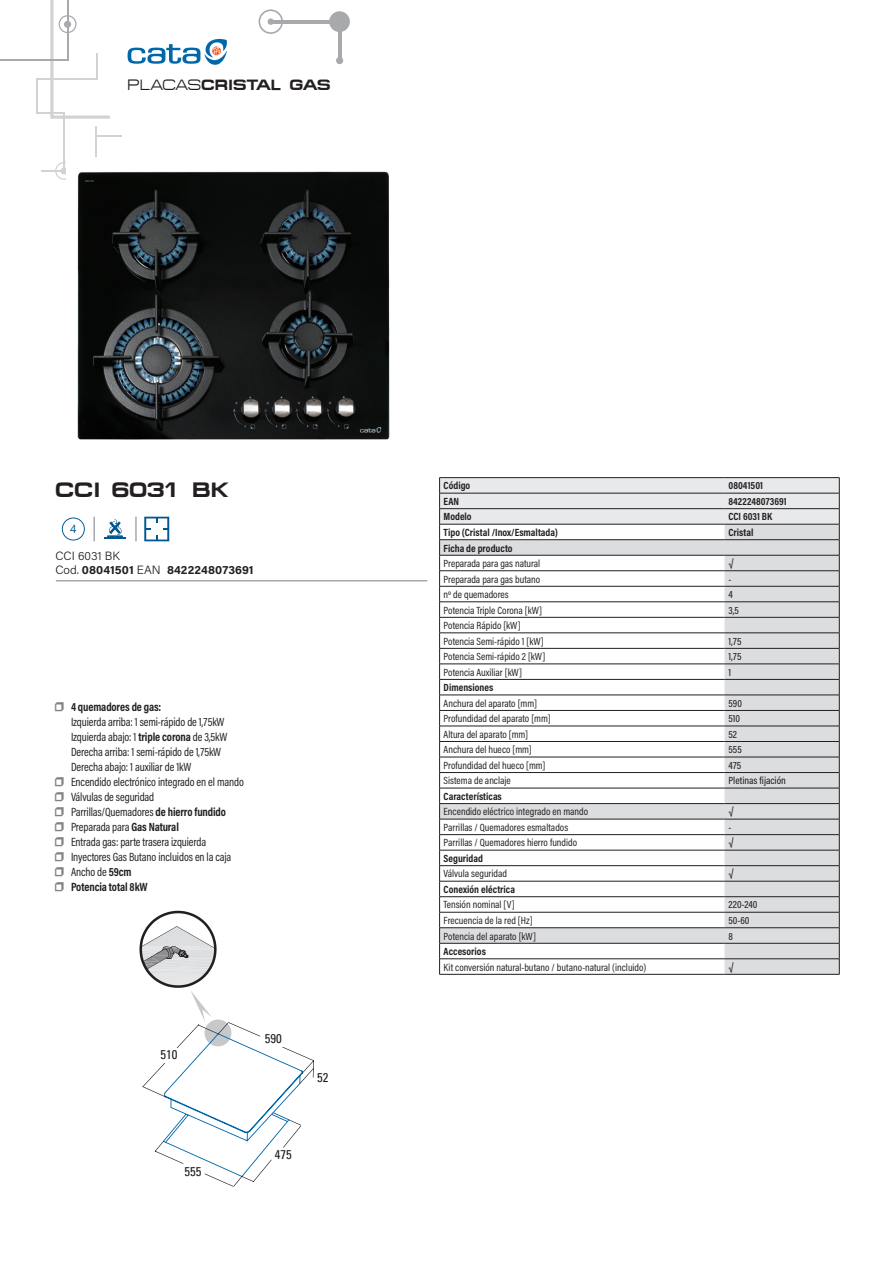
<style>
.page{position:relative;width:893px;height:1263px;background:#fff}
.page>*{position:absolute;margin:0;border:0;box-sizing:border-box;transform-origin:0 0}
.t1{font:700 21px "Micro Extend FLF";letter-spacing:-.005em;color:#231f20}
.t2{font:700 15px "Micro Extend FLF";color:#231f20}
.t3{font:condensed 12.75px "Univers";color:#231f20}
.t4{font:12px "Acumin Pro Cond";letter-spacing:-.01em;color:#231f20;scale:.96 1}
.t5{font:700 12px/14px "Acumin Pro";letter-spacing:.005em;color:#231f20}
.t6{font:700 12px "Acumin Pro Cond";letter-spacing:-.01em;color:#231f20;scale:.96 1}
.t7{font:11.7px "Helvetica Neue";color:#015890}
.t8{font:10.5px/15.5px "Acumin Pro Cond";color:#231f20}
.t9{font:700 10.5px "Acumin Pro Cond";color:#231f20}
.t10{font:500 10.5px "Acumin Pro Cond";color:#231f20}
.s1{font-weight:400}
.s2{font-weight:300}
.s3{font-family:"Acumin Pro Wide";font-weight:400;font-size:21px;color:#808285}
.s4{font-weight:700}
.s5{font-family:"Acumin Pro Wide";font-size:21px;color:#808285}
</style>
<div class="page">
<svg style="left:128px;top:38px;width:99px;height:27px"></svg>
<hr style="left:96px;top:135px;width:26px;height:2px;background:#d1d2d4">
<hr style="left:96px;top:126px;width:1px;height:45px;background:#d1d2d4">
<hr style="left:41px;top:170px;width:55px;height:1px;background:#d1d2d4">
<hr style="left:63px;top:113px;width:2px;height:58px;background:#d1d2d4">
<hr style="left:0;top:60px;width:68px;height:1px;background:#a8a9ad">
<hr style="left:270px;top:20px;width:71px;height:3px;background:#a8a9ad">
<hr style="left:338px;top:20px;width:3px;height:41px;background:#a8a9ad">
<div style="left:329px;top:11px;width:21px;height:21px;background:#a8a9ad;border-radius:50%"></div>
<div style="left:336px;top:57px;width:7px;height:7px;background:#a8a9ad;border-radius:50%"></div>
<svg style="left:259px;top:9px;width:24px;height:25px"></svg>
<svg style="left:55px;top:162px;width:12px;height:18px"></svg>
<svg style="left:36px;top:0;width:74px;height:119px"></svg>
<hr style="left:439px;top:477px;width:285px;height:1px;background:#231f20">
<hr style="left:724px;top:477px;width:115px;height:1px;background:#231f20">
<svg style="left:439px;top:478px;width:401px;height:496px"></svg>
<hr style="left:439px;top:974px;width:285px;height:1px;background:#231f20">
<hr style="left:724px;top:974px;width:115px;height:1px;background:#231f20">
<hr style="left:56px;top:580px;width:371px;height:1px;background:#a8a9ad">
<svg style="left:104px;top:519px;width:22px;height:20px"></svg>
<svg style="left:144px;top:517px;width:25px;height:24px"></svg>
<svg style="left:62px;top:517px;width:23px;height:23px"></svg>
<hr style="left:93px;top:517px;width:2px;height:24px;background:#a8a9ad">
<hr style="left:135px;top:517px;width:2px;height:24px;background:#a8a9ad">
<svg style="left:139px;top:911px;width:175px;height:276px"></svg>
<img style="left:67px;top:158px;width:323px;height:282px">
<h2 class="t2" style="left:128px;top:76px;width:204px"><span class="s1">PLACAS</span>CRISTAL GAS</h2>
<h1 class="t1" style="left:55px;top:477px;width:176px">CCI 6031 BK</h1>
<p class="t7" style="left:70px;top:521px;width:8px">4</p>
<p class="t5" style="left:55px;top:548px;width:200px"><span class="s2">CCI 6031 BK<br>Cod.</span> 08041501 <span class="s2">EAN</span> 8422248073691</p>
<p class="t6" style="left:54px;top:699px;width:113px"><span class="s3">❒</span> 4 quemadores de gas:</p>
<p class="t4" style="left:71px;top:714px;width:161px">Izquierda arriba: 1 semi-rápido de 1,75kW</p>
<p class="t4" style="left:71px;top:729px;width:164px">Izquierda abajo: 1 <span class="s4">triple corona</span> de 3,5kW</p>
<p class="t4" style="left:71px;top:744px;width:158px">Derecha arriba: 1 semi-rápido de 1,75kW</p>
<p class="t4" style="left:71px;top:759px;width:127px">Derecha abajo: 1 auxiliar de 1kW</p>
<p class="t4" style="left:54px;top:774px;width:199px"><span class="s5">❒</span> Encendido electrónico integrado en el mando</p>
<p class="t4" style="left:54px;top:789px;width:106px"><span class="s5">❒</span> Válvulas de seguridad</p>
<p class="t4" style="left:54px;top:804px;width:181px"><span class="s5">❒</span> Parrillas/Quemadores <span class="s4">de hierro fundido</span></p>
<p class="t4" style="left:54px;top:819px;width:132px"><span class="s5">❒</span> Preparada para <span class="s4">Gas Natural</span></p>
<p class="t4" style="left:54px;top:834px;width:160px"><span class="s5">❒</span> Entrada gas: parte trasera izquierda</p>
<p class="t4" style="left:54px;top:849px;width:186px"><span class="s5">❒</span> Inyectores Gas Butano incluidos en la caja</p>
<p class="t4" style="left:54px;top:864px;width:82px"><span class="s5">❒</span> Ancho de <span class="s4">59cm</span></p>
<p class="t6" style="left:54px;top:879px;width:99px"><span class="s3">❒</span> Potencia total 8kW</p>
<p class="t3" style="left:160px;top:1046px;width:18px">510</p>
<p class="t3" style="left:184px;top:1163px;width:18px">555</p>
<p class="t3" style="left:265px;top:1030px;width:18px">590</p>
<p class="t3" style="left:317px;top:1069px;width:13px">52</p>
<p class="t3" style="left:275px;top:1146px;width:18px">475</p>
<p class="t9" style="left:444px;top:479px;width:28px">Código</p>
<p class="t9" style="left:729px;top:479px;width:36px">08041501</p>
<p class="t9" style="left:444px;top:494px;width:17px">EAN</p>
<p class="t9" style="left:729px;top:494px;width:60px">8422248073691</p>
<p class="t9" style="left:444px;top:510px;width:30px">Modelo</p>
<p class="t9" style="left:729px;top:510px;width:45px">CCI 6031 BK</p>
<p class="t9" style="left:444px;top:525px;width:116px">Tipo (Cristal /Inox/Esmaltada)</p>
<p class="t9" style="left:729px;top:525px;width:26px">Cristal</p>
<p class="t9" style="left:444px;top:541px;width:71px">Ficha de producto</p>
<p class="t8" style="left:444px;top:555px;width:98px">Preparada para gas natural</p>
<p class="t10" style="left:729px;top:557px;width:7px">√</p>
<p class="t8" style="left:444px;top:571px;width:98px">Preparada para gas butano</p>
<p class="t10" style="left:729px;top:572px;width:4px">-</p>
<p class="t8" style="left:444px;top:586px;width:67px">nº de quemadores</p>
<p class="t10" style="left:729px;top:588px;width:6px">4</p>
<p class="t8" style="left:444px;top:602px;width:100px">Potencia Triple Corona [kW]</p>
<p class="t10" style="left:729px;top:603px;width:12px">3,5</p>
<p class="t8" style="left:444px;top:617px;width:102px">Potencia Rápido [kW]<br>Potencia Semi-rápido 1 [kW]</p>
<p class="t10" style="left:729px;top:634px;width:14px">1,75</p>
<p class="t8" style="left:444px;top:649px;width:103px">Potencia Semi-rápido 2 [kW]</p>
<p class="t10" style="left:729px;top:650px;width:14px">1,75</p>
<p class="t8" style="left:444px;top:664px;width:80px">Potencia Auxiliar [kW]</p>
<p class="t10" style="left:729px;top:665px;width:4px">1</p>
<p class="t9" style="left:444px;top:681px;width:51px">Dimensiones</p>
<p class="t8" style="left:444px;top:695px;width:95px">Anchura del aparato [mm]</p>
<p class="t10" style="left:729px;top:696px;width:15px">590</p>
<p class="t8" style="left:444px;top:711px;width:108px">Profundidad del aparato [mm]</p>
<p class="t10" style="left:729px;top:712px;width:13px">510</p>
<p class="t8" style="left:444px;top:726px;width:86px">Altura del aparato [mm]</p>
<p class="t10" style="left:729px;top:727px;width:10px">52</p>
<p class="t8" style="left:444px;top:742px;width:90px">Anchura del hueco [mm]</p>
<p class="t10" style="left:729px;top:743px;width:15px">555</p>
<p class="t8" style="left:444px;top:757px;width:103px">Profundidad del hueco [mm]</p>
<p class="t10" style="left:729px;top:758px;width:14px">475</p>
<p class="t8" style="left:444px;top:773px;width:69px">Sistema de anclaje</p>
<p class="t10" style="left:729px;top:774px;width:59px">Pletinas fijación</p>
<p class="t9" style="left:444px;top:789px;width:60px">Características</p>
<p class="t8" style="left:444px;top:804px;width:146px">Encendido eléctrico integrado en mando</p>
<p class="t10" style="left:729px;top:805px;width:7px">√</p>
<p class="t8" style="left:444px;top:819px;width:126px">Parrillas / Quemadores esmaltados</p>
<p class="t10" style="left:729px;top:820px;width:4px">-</p>
<p class="t8" style="left:444px;top:835px;width:135px">Parrillas / Quemadores hierro fundido</p>
<p class="t10" style="left:729px;top:836px;width:7px">√</p>
<p class="t9" style="left:444px;top:851px;width:41px">Seguridad</p>
<p class="t8" style="left:444px;top:866px;width:65px">Válvula seguridad</p>
<p class="t10" style="left:729px;top:867px;width:7px">√</p>
<p class="t9" style="left:444px;top:882px;width:73px">Conexión eléctrica</p>
<p class="t8" style="left:444px;top:897px;width:73px">Tensión nominal [V]</p>
<p class="t10" style="left:729px;top:898px;width:31px">220-240</p>
<p class="t8" style="left:444px;top:912px;width:91px">Frecuencia de la red [Hz]</p>
<p class="t10" style="left:729px;top:913px;width:23px">50-60</p>
<p class="t8" style="left:444px;top:928px;width:94px">Potencia del aparato [kW]</p>
<p class="t10" style="left:729px;top:929px;width:6px">8</p>
<p class="t9" style="left:444px;top:944px;width:44px">Accesorios</p>
<p class="t8" style="left:444px;top:959px;width:204px">Kit conversión natural-butano / butano-natural (incluido)</p>
<p class="t10" style="left:729px;top:960px;width:7px">√</p>
</div>
